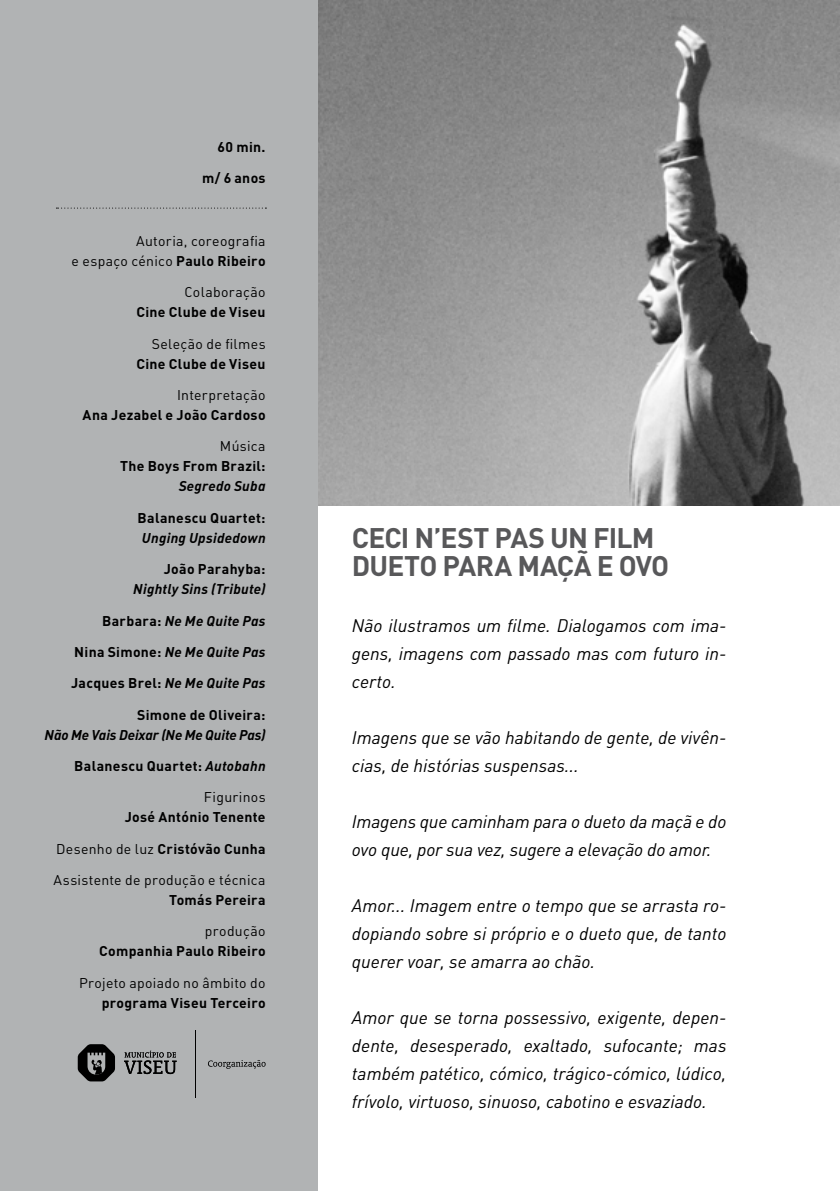
<style>
.page{position:relative;width:840px;height:1191px;background:#fff}
.page>*{position:absolute;margin:0;border:0;box-sizing:border-box;transform-origin:0 0}
.t1{font:700 28px/28px "DIN";letter-spacing:-.03em;color:#58585a}
.t2{font:italic 18px/28px "DIN";color:#000;text-align:justify}
.t3{font:700 14px "DIN";letter-spacing:.02em;color:#000}
.t4{font:14px/20px "DIN Regular Alternate";letter-spacing:.02em;color:#000;text-align:right}
.t5{font:14px "DIN Bold Italic Alt";letter-spacing:.02em;color:#000}
.t6{font:14px "DIN Bold Italic Alt";letter-spacing:-.005em;color:#000}
.s1{font-family:"DIN";font-weight:700}
.s2{font-family:"DIN Bold Italic Alt";font-weight:400}
.s3{font-family:"DIN Regular Alternate";font-weight:400}
</style>
<div class="page">
<img style="left:317px;top:0;width:522px;height:505px">
<div style="left:0;top:0;width:317px;height:1191px;background:#b1b3b4"></div>
<svg style="left:56px;top:208px;width:210px;height:1px"></svg>
<svg style="left:78px;top:1044px;width:37px;height:37px"></svg>
<svg style="left:124px;top:1050px;width:52px;height:24px"></svg>
<svg style="left:208px;top:1060px;width:57px;height:8px"></svg>
<hr style="left:195px;top:1030px;width:1px;height:67px;background:#000">
<p class="t3" style="left:217px;top:138px;width:49px">60 min.</p>
<p class="t3" style="left:202px;top:169px;width:65px">m/ 6 anos</p>
<p class="t4" style="left:72px;top:231px;width:195px">Autoria, coreografia<br>e espaço cénico <span class="s1">Paulo Ribeiro</span></p>
<p class="t4" style="left:184px;top:282px;width:83px">Colaboração</p>
<p class="t3" style="left:136px;top:303px;width:131px">Cine Clube de Viseu</p>
<p class="t4" style="left:152px;top:333px;width:115px">Seleção de filmes</p>
<p class="t3" style="left:136px;top:354px;width:131px">Cine Clube de Viseu</p>
<p class="t4" style="left:177px;top:385px;width:90px">Interpretação</p>
<p class="t3" style="left:83px;top:406px;width:184px">Ana Jezabel e João Cardoso</p>
<p class="t4" style="left:220px;top:436px;width:47px">Música</p>
<p class="t3" style="left:120px;top:457px;width:147px">The Boys From Brazil:</p>
<p class="t5" style="left:179px;top:477px;width:88px">Segredo Suba</p>
<p class="t3" style="left:137px;top:508px;width:129px">Balanescu Quartet:</p>
<p class="t5" style="left:142px;top:529px;width:125px">Unging Upsidedown</p>
<p class="t3" style="left:164px;top:560px;width:103px">João Parahyba:</p>
<p class="t5" style="left:133px;top:580px;width:134px">Nightly Sins (Tribute)</p>
<p class="t5" style="left:102px;top:611px;width:165px"><span class="s1">Barbara:</span> Ne Me Quite Pas</p>
<p class="t5" style="left:74px;top:643px;width:193px"><span class="s1">Nina Simone:</span> Ne Me Quite Pas</p>
<p class="t3" style="left:71px;top:674px;width:196px">Jacques Brel: <span class="s2">Ne Me Quite Pas</span></p>
<p class="t3" style="left:137px;top:705px;width:130px">Simone de Oliveira:</p>
<p class="t6" style="left:45px;top:725px;width:222px">Não Me Vais Deixar (Ne Me Quite Pas)</p>
<p class="t3" style="left:74px;top:756px;width:193px">Balanescu Quartet: <span class="s2">Autobahn</span></p>
<p class="t4" style="left:204px;top:787px;width:63px">Figurinos</p>
<p class="t3" style="left:125px;top:808px;width:142px">José António Tenente</p>
<p class="t3" style="left:56px;top:839px;width:211px"><span class="s3">Desenho de luz</span> Cristóvão Cunha</p>
<p class="t4" style="left:54px;top:869px;width:213px">Assistente de produção e técnica</p>
<p class="t3" style="left:169px;top:890px;width:98px">Tomás Pereira</p>
<p class="t4" style="left:205px;top:921px;width:62px">produção</p>
<p class="t3" style="left:99px;top:942px;width:168px">Companhia Paulo Ribeiro</p>
<p class="t4" style="left:79px;top:972px;width:188px">Projeto apoiado no âmbito do</p>
<p class="t3" style="left:102px;top:993px;width:165px">programa Viseu Terceiro</p>
<h1 class="t1" style="left:351px;top:523px;width:319px">CECI N’EST PAS UN FILM<br>DUETO PARA MAÇÃ E OVO</h1>
<p class="t2" style="left:351px;top:611px;width:376px">Não ilustramos um filme. Dialogamos com ima&shy;gens, imagens com passado mas com futuro in&shy;certo.</p>
<p class="t2" style="left:351px;top:723px;width:376px">Imagens que se vão habitando de gente, de vivên&shy;cias, de histórias suspensas...</p>
<p class="t2" style="left:351px;top:807px;width:376px">Imagens que caminham para o dueto da maçã e do ovo que, por sua vez, sugere a elevação do amor.</p>
<p class="t2" style="left:351px;top:891px;width:376px">Amor... Imagem entre o tempo que se arrasta ro&shy;dopiando sobre si próprio e o dueto que, de tanto querer voar, se amarra ao chão.</p>
<p class="t2" style="left:351px;top:1003px;width:376px">Amor que se torna possessivo, exigente, depen&shy;dente, desesperado, exaltado, sufocante; mas também patético, cómico, trágico-cómico, lúdico, frívolo, virtuoso, sinuoso, cabotino e esvaziado.</p>
</div>
